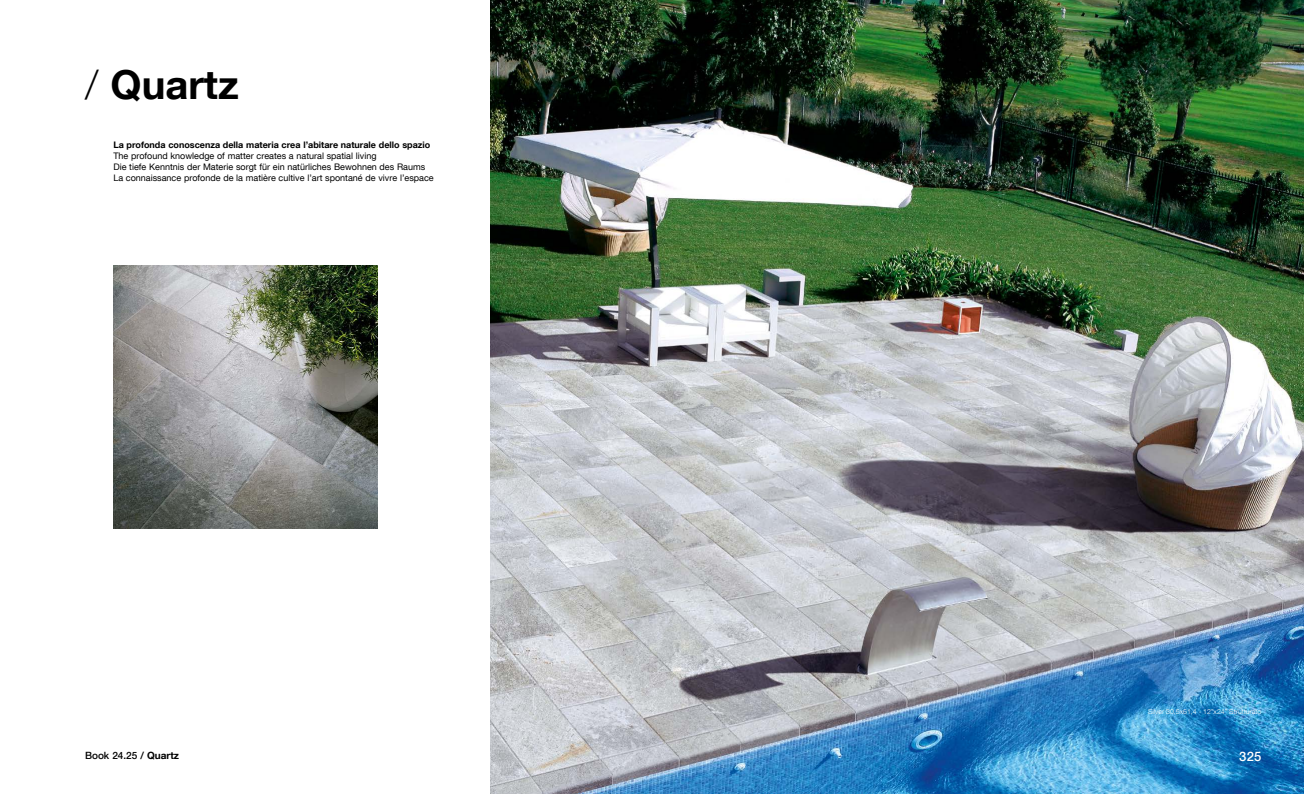
<style>
.page{position:relative;width:1304px;height:794px;background:#fff}
.page>*{position:absolute;margin:0;border:0;box-sizing:border-box;transform-origin:0 0}
.t1{font:700 40px "Helvetica Neue LT Com";color:#000}
.t2{font:500 13px "Helvetica Neue LT Com";color:#fff}
.t3{font:500 10px "Helvetica Neue LT Com";color:#000}
.t4{font:9px/10.8px "Helvetica Neue LT Com";color:#000}
.t5{font:700 9px "Helvetica Neue LT Com";color:#000}
.t6{font:300 7px "Helvetica Neue LT Com";color:#fff}
.s1{font-weight:300}
.s2{font-weight:700}
</style>
<div class="page">
<img style="left:490px;top:0;width:814px;height:794px">
<img style="left:113px;top:265px;width:264px;height:264px">
<h1 class="t1" style="left:85px;top:60px;width:155px"><span class="s1">/</span> Quartz</h1>
<p class="t5" style="left:113px;top:139px;width:319px">La profonda conoscenza della materia crea l’abitare naturale dello spazio</p>
<p class="t4" style="left:113px;top:150px;width:322px">The profound knowledge of matter creates a natural spatial living<br>Die tiefe Kenntnis der Materie sorgt für ein natürliches Bewohnen des Raums<br>La connaissance profonde de la matière cultive l’art spontané de vivre l’espace</p>
<p class="t3" style="left:85px;top:749px;width:96px">Book 24.25 / <span class="s2">Quartz</span></p>
<p class="t6" style="left:1148px;top:707px;width:115px">Silver 30,5x61,4 - 12”x24” Strutturato</p>
<h2 class="t2" style="left:1239px;top:748px;width:24px">325</h2>
</div>
